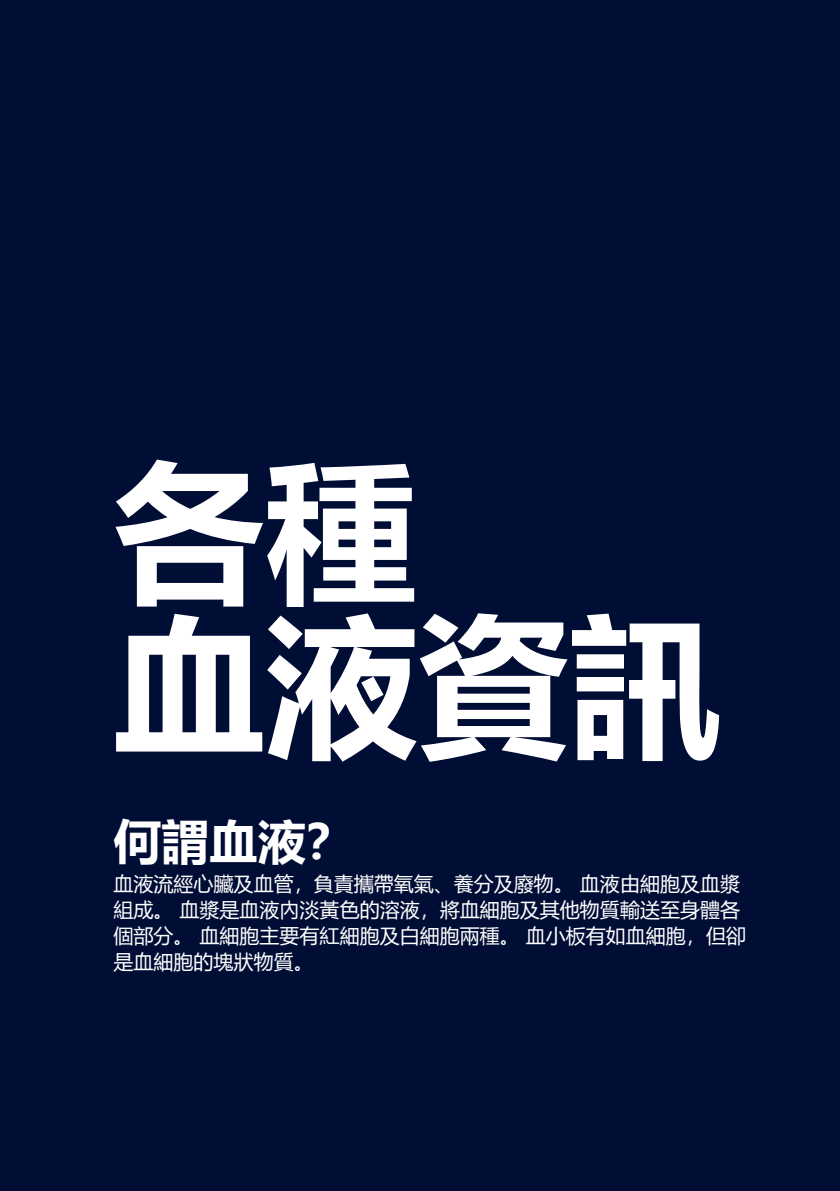
<style>
.page{position:relative;width:840px;height:1191px;background:#fff}
.page>*{position:absolute;margin:0;border:0;box-sizing:border-box;transform-origin:0 0}
.t1{font:700 152px/154px "Microsoft Ya Hei";color:#fff}
.t2{font:700 48px "Microsoft Ya Hei";color:#fff}
.t3{font:20px/26px "Microsoft Ya Hei";color:#fff}
</style>
<div class="page">
<div style="left:0;top:0;width:839px;height:1191px;background:#000d35"></div>
<p class="t1" style="left:113px;top:449px;width:609px">各種<br>血液資訊</p>
<p class="t2" style="left:113px;top:808px;width:241px">何謂血液？</p>
<p class="t3" style="left:113px;top:870px;width:633px">血液流經心臟及血管，負責攜帶氧氣、養分及廢物。 血液由細胞及血漿組成。 血漿是血液內淡黃色的溶液，將血細胞及其他物質輸送至身體各個部分。 血細胞主要有紅細胞及白細胞兩種。 血小板有如血細胞，但卻是血細胞的塊狀物質。</p>
</div>
